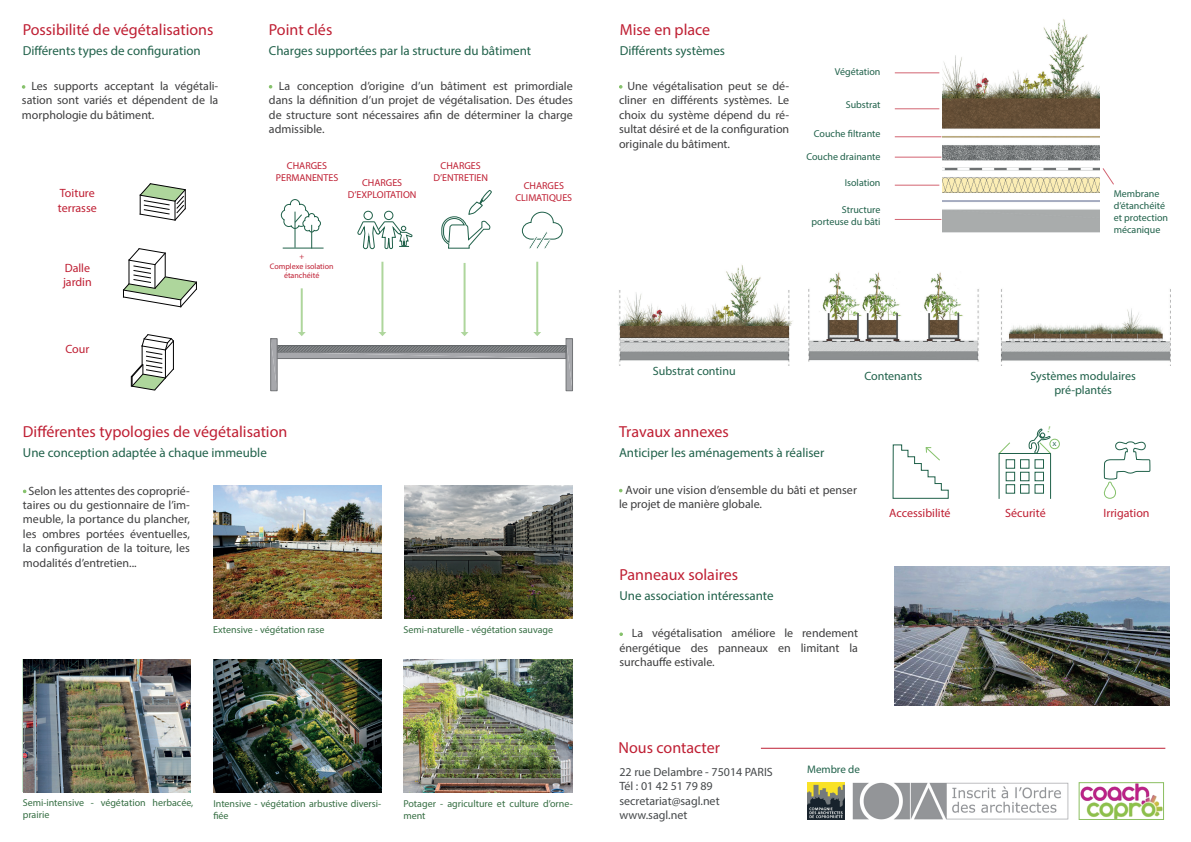
<style>
.page{position:relative;width:1191px;height:842px;background:#fff}
.page>*{position:absolute;margin:0;border:0;box-sizing:border-box;transform-origin:0 0}
.t1{font:16px "Myriad Pro";color:#bf1f33}
.t2{font:13px "Myriad Pro";color:#20614a}
.t3{font:12px/14.4px "Myriad Pro";color:#3e3e3f;text-align:justify}
.t4{font:12px/14.4px "Myriad Pro";color:#46494b}
.t5{font:12px/14.4px "Myriad Pro";color:#bf1f33}
.t6{font:12px/14.4px "Myriad Pro";color:#20614a;text-align:center}
.t7{font:11px "Myriad Pro";color:#20614a}
.t8{font:10px/12px "Myriad Pro";color:#366e43}
.t9{font:10px/12px "Myriad Pro";color:#20614a}
.t10{font:10px/12px "Myriad Pro";color:#bf1f33;text-align:center}
.t11{font:8.2px "Candara";color:#20614a}
.t12{font:8px/9.6px "Myriad Pro";color:#bf1f33;text-align:center}
.s1{color:#85c16a}
</style>
<div class="page">
<img style="left:1080px;top:784px;width:82px;height:34px">
<div style="left:1078px;top:782px;width:86px;height:38px;border:1px solid #8cbf61"></div>
<img style="left:808px;top:783px;width:36px;height:37px">
<img style="left:853px;top:783px;width:216px;height:37px">
<img style="left:808px;top:272px;width:171px;height:89px">
<img style="left:403px;top:659px;width:170px;height:133px">
<img style="left:213px;top:485px;width:168px;height:133px">
<img style="left:404px;top:485px;width:169px;height:133px">
<img style="left:213px;top:659px;width:168px;height:133px">
<img style="left:24px;top:659px;width:167px;height:133px">
<img style="left:618px;top:265px;width:175px;height:101px">
<img style="left:1001px;top:289px;width:170px;height:76px">
<img style="left:894px;top:566px;width:275px;height:140px">
<img style="left:942px;top:19px;width:157px;height:214px">
<hr style="left:894px;top:72px;width:45px;height:1px;background:#bf1f33">
<hr style="left:894px;top:108px;width:45px;height:1px;background:#bf1f33">
<hr style="left:894px;top:136px;width:47px;height:1px;background:#bf1f33">
<hr style="left:894px;top:157px;width:47px;height:1px;background:#bf1f33">
<hr style="left:894px;top:185px;width:45px;height:1px;background:#bf1f33">
<hr style="left:894px;top:219px;width:47px;height:1px;background:#bf1f33">
<hr style="left:761px;top:748px;width:404px;height:1px;background:#bf1f33">
<svg style="left:1102px;top:168px;width:12px;height:17px"></svg>
<svg style="left:140px;top:183px;width:46px;height:38px"></svg>
<svg style="left:123px;top:248px;width:74px;height:60px"></svg>
<svg style="left:131px;top:334px;width:43px;height:57px"></svg>
<hr style="left:381px;top:262px;width:2px;height:70px;background:#85c16a">
<hr style="left:463px;top:263px;width:2px;height:69px;background:#85c16a">
<hr style="left:536px;top:262px;width:2px;height:70px;background:#85c16a">
<hr style="left:301px;top:288px;width:2px;height:44px;background:#85c16a">
<svg style="left:270px;top:324px;width:303px;height:68px"></svg>
<svg style="left:441px;top:190px;width:51px;height:59px"></svg>
<hr style="left:283px;top:248px;width:40px;height:1px;background:#20614a">
<svg style="left:280px;top:199px;width:41px;height:49px"></svg>
<svg style="left:521px;top:211px;width:42px;height:38px"></svg>
<div style="left:363px;top:211px;width:10px;height:9px;border:1px solid #20614a;border-radius:50%"></div>
<div style="left:384px;top:211px;width:9px;height:9px;border:1px solid #20614a;border-radius:50%"></div>
<svg style="left:357px;top:221px;width:55px;height:93px"></svg>
<svg style="left:892px;top:444px;width:57px;height:55px"></svg>
<svg style="left:1103px;top:441px;width:47px;height:58px"></svg>
<hr style="left:998px;top:453px;width:1px;height:46px;background:#20614a">
<hr style="left:1050px;top:453px;width:1px;height:46px;background:#20614a">
<div style="left:1049px;top:439px;width:10px;height:10px;border:1px solid #85c16a;border-radius:50%"></div>
<svg style="left:999px;top:442px;width:11px;height:11px"></svg>
<hr style="left:998px;top:453px;width:52px;height:1px;background:#20614a">
<div style="left:1005px;top:459px;width:10px;height:9px;border:1px solid #20614a"></div>
<div style="left:1020px;top:459px;width:9px;height:9px;border:1px solid #20614a"></div>
<div style="left:1034px;top:459px;width:9px;height:9px;border:1px solid #20614a"></div>
<div style="left:1005px;top:472px;width:10px;height:9px;border:1px solid #20614a"></div>
<div style="left:1020px;top:472px;width:9px;height:9px;border:1px solid #20614a"></div>
<div style="left:1034px;top:472px;width:9px;height:9px;border:1px solid #20614a"></div>
<div style="left:1005px;top:484px;width:10px;height:9px;border:1px solid #20614a"></div>
<div style="left:1020px;top:484px;width:9px;height:9px;border:1px solid #20614a"></div>
<div style="left:1034px;top:484px;width:9px;height:9px;border:1px solid #20614a"></div>
<svg style="left:1028px;top:428px;width:23px;height:26px"></svg>
<h1 class="t1" style="left:23px;top:19px;width:192px">Possibilité de végétalisations</h1>
<p class="t2" style="left:23px;top:42px;width:180px">Différents types de configuration</p>
<p class="t3" style="left:22px;top:79px;width:198px"><span class="s1">•</span> Les supports acceptant la végétali&shy;sation sont variés et dépendent de la morphologie du bâtiment.</p>
<p class="t5" style="left:58px;top:186px;width:41px">Toiture terrasse</p>
<p class="t5" style="left:63px;top:260px;width:30px">Dalle jardin</p>
<p class="t5" style="left:65px;top:342px;width:25px">Cour</p>
<h1 class="t1" style="left:269px;top:20px;width:65px">Point clés</h1>
<p class="t2" style="left:269px;top:42px;width:264px">Charges supportées par la structure du bâtiment</p>
<h1 class="t1" style="left:620px;top:19px;width:92px">Mise en place</h1>
<p class="t2" style="left:620px;top:42px;width:107px">Différents systèmes</p>
<p class="t3" style="left:269px;top:78px;width:305px"><span class="s1">•</span> La conception d’origine d’un bâtiment est primordiale dans la définition d’un projet de végétalisation. Des études de structure sont nécessaires afin de déterminer la charge admissible.</p>
<p class="t3" style="left:619px;top:79px;width:172px"><span class="s1">•</span> Une végétalisation peut se dé&shy;cliner en différents systèmes. Le choix du système dépend du ré&shy;sultat désiré et de la configuration originale du bâtiment.</p>
<p class="t10" style="left:276px;top:159px;width:64px">CHARGES<br>PERMANENTES</p>
<p class="t10" style="left:348px;top:176px;width:70px">CHARGES<br>D’EXPLOITATION</p>
<p class="t10" style="left:433px;top:160px;width:56px">CHARGES<br>D’ENTRETIEN</p>
<p class="t12" style="left:270px;top:252px;width:65px">+<br>Complexe isolation étanchéité</p>
<p class="t10" style="left:515px;top:180px;width:58px">CHARGES<br>CLIMATIQUES</p>
<p class="t9" style="left:835px;top:66px;width:47px">Végétation</p>
<p class="t9" style="left:845px;top:99px;width:36px">Substrat</p>
<p class="t9" style="left:814px;top:128px;width:68px">Couche filtrante</p>
<p class="t9" style="left:806px;top:150px;width:76px">Couche drainante</p>
<p class="t9" style="left:844px;top:177px;width:37px">Isolation</p>
<p class="t9" style="left:811px;top:204px;width:70px;text-align:right">Structure porteuse du bâti</p>
<p class="t9" style="left:1113px;top:188px;width:56px">Membrane d’étanchéité et protection mécanique</p>
<p class="t6" style="left:653px;top:363px;width:84px">Substrat continu</p>
<p class="t6" style="left:864px;top:368px;width:59px">Contenants</p>
<p class="t6" style="left:1030px;top:368px;width:107px">Systèmes modulaires pré-plantés</p>
<h1 class="t1" style="left:23px;top:421px;width:266px">Différentes typologies de végétalisation</h1>
<p class="t2" style="left:23px;top:444px;width:245px">Une conception adaptée à chaque immeuble</p>
<p class="t3" style="left:23px;top:483px;width:168px"><span class="s1">•</span> Selon les attentes des coproprié&shy;taires ou du gestionnaire de l’im&shy;meuble, la portance du plancher, les ombres portées éventuelles, la configuration de la toiture, les modalités d’entretien...</p>
<p class="t8" style="left:213px;top:623px;width:113px">Extensive - végétation rase</p>
<p class="t8" style="left:403px;top:623px;width:151px">Semi-naturelle - végétation sauvage</p>
<p class="t8" style="left:23px;top:797px;width:172px">Semi-intensive - végétation herbacée, prairie</p>
<p class="t8" style="left:403px;top:797px;width:171px">Potager - agriculture et culture d’orne&shy;ment</p>
<p class="t8" style="left:213px;top:797px;width:169px">Intensive - végétation arbustive diversi&shy;fiée</p>
<h1 class="t1" style="left:619px;top:421px;width:111px">Travaux annexes</h1>
<p class="t2" style="left:619px;top:444px;width:207px">Anticiper les aménagements à réaliser</p>
<p class="t3" style="left:619px;top:482px;width:239px"><span class="s1">•</span> Avoir une vision d’ensemble du bâti et penser le projet de manière globale.</p>
<h1 class="t1" style="left:619px;top:564px;width:120px">Panneaux solaires</h1>
<p class="t2" style="left:619px;top:587px;width:156px">Une association intéressante</p>
<p class="t3" style="left:619px;top:626px;width:240px"><span class="s1">•</span> La végétalisation améliore le rendement énergétique des panneaux en limitant la surchauffe estivale.</p>
<p class="t11" style="left:1052px;top:438px;width:6px">x</p>
<p class="t5" style="left:889px;top:506px;width:63px">Accessibilité</p>
<p class="t5" style="left:1005px;top:506px;width:42px">Sécurité</p>
<p class="t5" style="left:1103px;top:506px;width:48px">Irrigation</p>
<h1 class="t1" style="left:618px;top:737px;width:103px">Nous contacter</h1>
<p class="t4" style="left:619px;top:764px;width:155px">22 rue Delambre - 75014 PARIS<br>Tél : 01 42 51 79 89 secretariat@sagl.net www.sagl.net</p>
<p class="t7" style="left:807px;top:762px;width:54px">Membre de</p>
</div>
